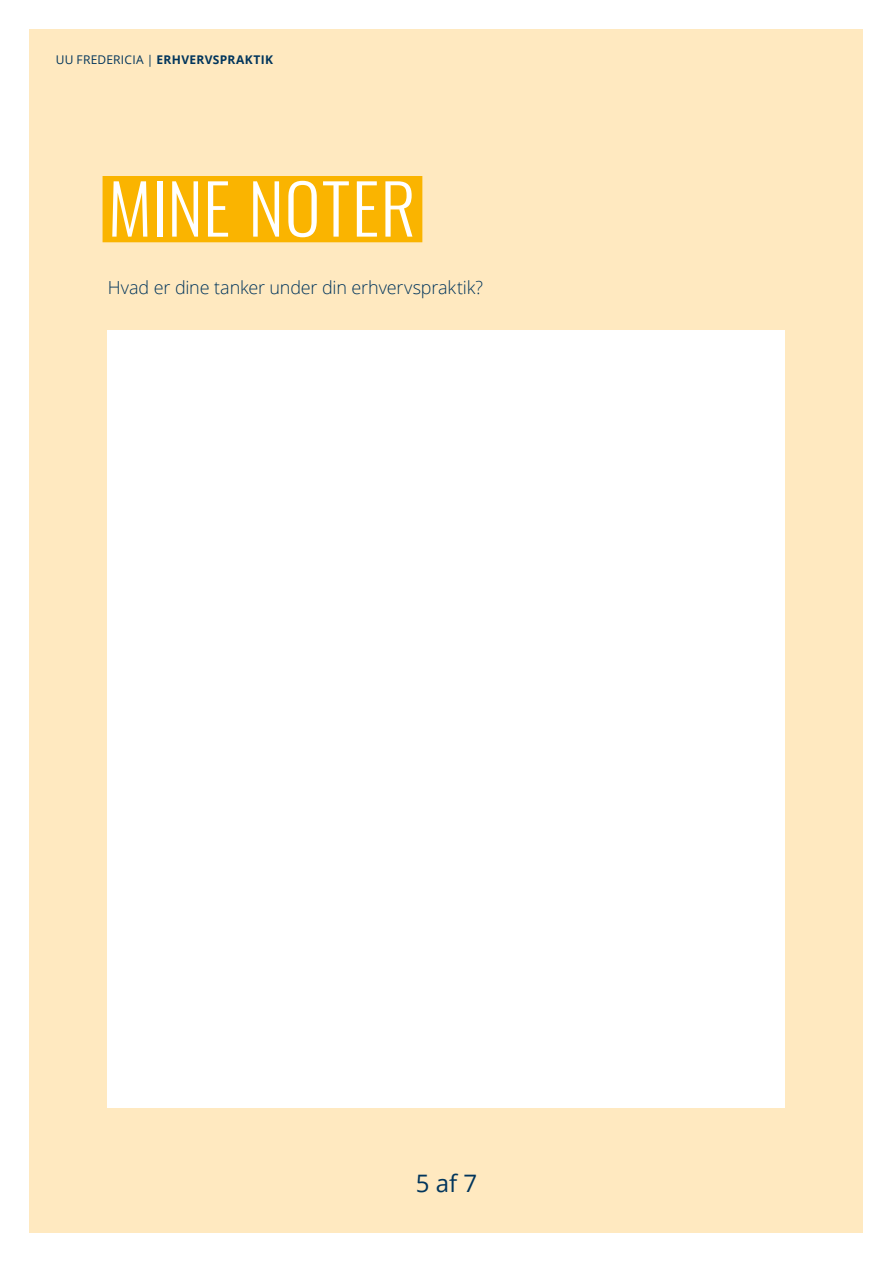
<style>
.page{position:relative;width:893px;height:1263px;background:#fff}
.page>*{position:absolute;margin:0;border:0;box-sizing:border-box;transform-origin:0 0}
.FK_brød{font:300 68.25px "Oswald";letter-spacing:.01em;color:#fff}
.t1{font:24px "Open Sans";color:#00355c}
.FK_brød-2{font:300 18px "Open Sans";letter-spacing:-.01em;color:#00355c}
.t2{font:700 12px "Open Sans";letter-spacing:.025em;color:#00355c}
.s1{font-weight:400}
</style>
<div class="page">
<div style="left:30px;top:30px;width:833px;height:1203px;background:#ffe9c0"></div>
<div style="left:103px;top:176px;width:319px;height:66px;background:#fab400"></div>
<div style="left:108px;top:331px;width:677px;height:777px;background:#fff"></div>
<p class="t2" style="left:56px;top:51px;width:219px"><span class="s1">UU FREDERICIA |</span> ERHVERVSPRAKTIK</p>
<p class="FK_brød" style="left:108px;top:148px;width:309px">MINE NOTER</p>
<p class="FK_brød-2" style="left:108px;top:275px;width:377px">Hvad er dine tanker under din erhvervspraktik?</p>
<h2 class="t1" style="left:416px;top:1167px;width:63px">5 af 7</h2>
</div>
